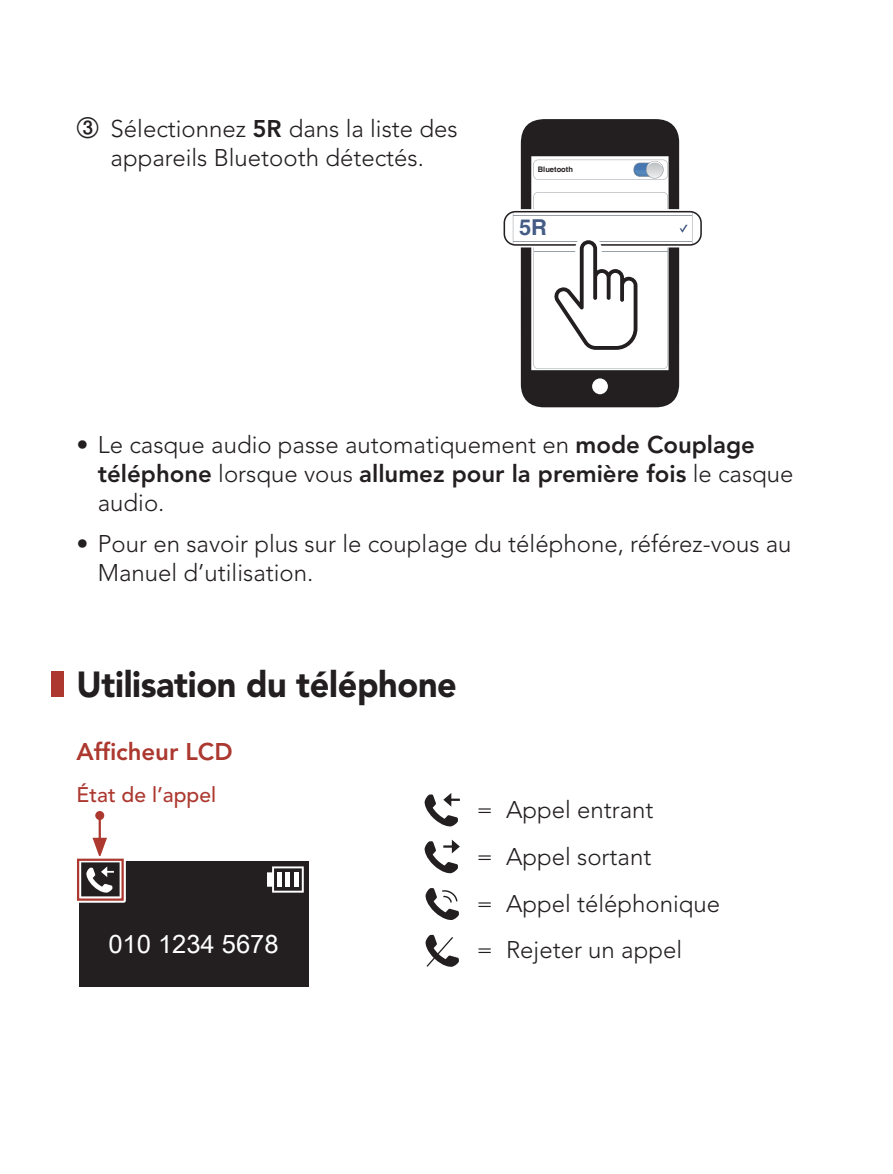
<style>
.page{position:relative;width:893px;height:1174px;background:#fff}
.page>*{position:absolute;margin:0;border:0;box-sizing:border-box;transform-origin:0 0}
.t1{font:900 36px "Avenir LT Std";letter-spacing:-.01em;color:#231f20;scale:.95 1}
.t2{font:25.5px "Arial Unicode MS";color:#fff}
.t3{font:300 24px/28.8px "Avenir LT Std";color:#231f20}
.t4{font:800 24px "Avenir LT Std";color:#ac382f}
.t5{font:700 21.9px "Helvetica";color:#455c85}
.t6{font:500 21px "Avenir LT Std";color:#ac382f}
.t7{font:700 7.5px "Helvetica";color:#231f20}
.t8{font:700 7.5px "Helvetica";color:#455c85}
.s1{font-family:"Nanum Gothic";font-weight:700}
.s2{font-weight:800}
</style>
<div class="page">
<div style="left:51px;top:671px;width:13px;height:26px;background:#ac382f"></div>
<svg style="left:521px;top:119px;width:158px;height:288px;fill:#231f20"></svg>
<svg style="left:533px;top:160px;width:135px;height:20px"></svg>
<div style="left:502px;top:209px;width:202px;height:38px;border:5px solid #fff;border-radius:11px"></div>
<div style="left:504px;top:211px;width:198px;height:35px;border:2px solid #231f20;border-radius:11px"></div>
<svg style="left:513px;top:192px;width:180px;height:177px"></svg>
<hr style="left:99px;top:815px;width:2px;height:27px;background:#ac382f">
<svg style="left:92px;top:837px;width:15px;height:19px"></svg>
<div style="left:95px;top:811px;width:9px;height:9px;background:#ac382f;border-radius:50%"></div>
<div style="left:79px;top:861px;width:229px;height:126px;background:#231f20"></div>
<svg style="left:267px;top:866px;width:37px;height:26px"></svg>
<svg style="left:77px;top:856px;width:49px;height:47px"></svg>
<div style="left:77px;top:858px;width:47px;height:42px;border:2px solid #ac382f"></div>
<svg style="left:424px;top:793px;width:36px;height:33px"></svg>
<svg style="left:424px;top:840px;width:36px;height:33px"></svg>
<svg style="left:425px;top:888px;width:34px;height:32px"></svg>
<svg style="left:425px;top:934px;width:34px;height:33px"></svg>
<p class="t3" style="left:77px;top:115px;width:383px;text-align:center"><span class="s1">③</span> Sélectionnez <span class="s2">5R</span> dans la liste des appareils Bluetooth détectés.</p>
<p class="t7" style="left:538px;top:165px;width:37px">Bluetooth</p>
<p class="t8" style="left:538px;top:217px;width:9px">Pi</p>
<p class="t5" style="left:519px;top:214px;width:29px">5R</p>
<p class="t3" style="left:98px;top:430px;width:697px;text-indent:-21px">• Le casque audio passe automatiquement en <span class="s2">mode Couplage téléphone</span> lorsque vous <span class="s2">allumez pour la première fois</span> le casque audio.</p>
<p class="t3" style="left:98px;top:530px;width:695px;text-indent:-21px">• Pour en savoir plus sur le couplage du téléphone, référez-vous au<br>Manuel d’utilisation.</p>
<h1 class="t1" style="left:77px;top:662px;width:402px">Utilisation du téléphone</h1>
<p class="t4" style="left:77px;top:737px;width:158px">Afficheur LCD</p>
<p class="t6" style="left:77px;top:783px;width:141px">État de l’appel</p>
<p class="t2" style="left:108px;top:925px;width:172px">010 1234 5678</p>
<p class="t3" style="left:477px;top:786px;width:245px;line-height:46.8px">= Appel entrant<br>= Appel sortant<br>= Appel téléphonique = Rejeter un appel</p>
</div>
